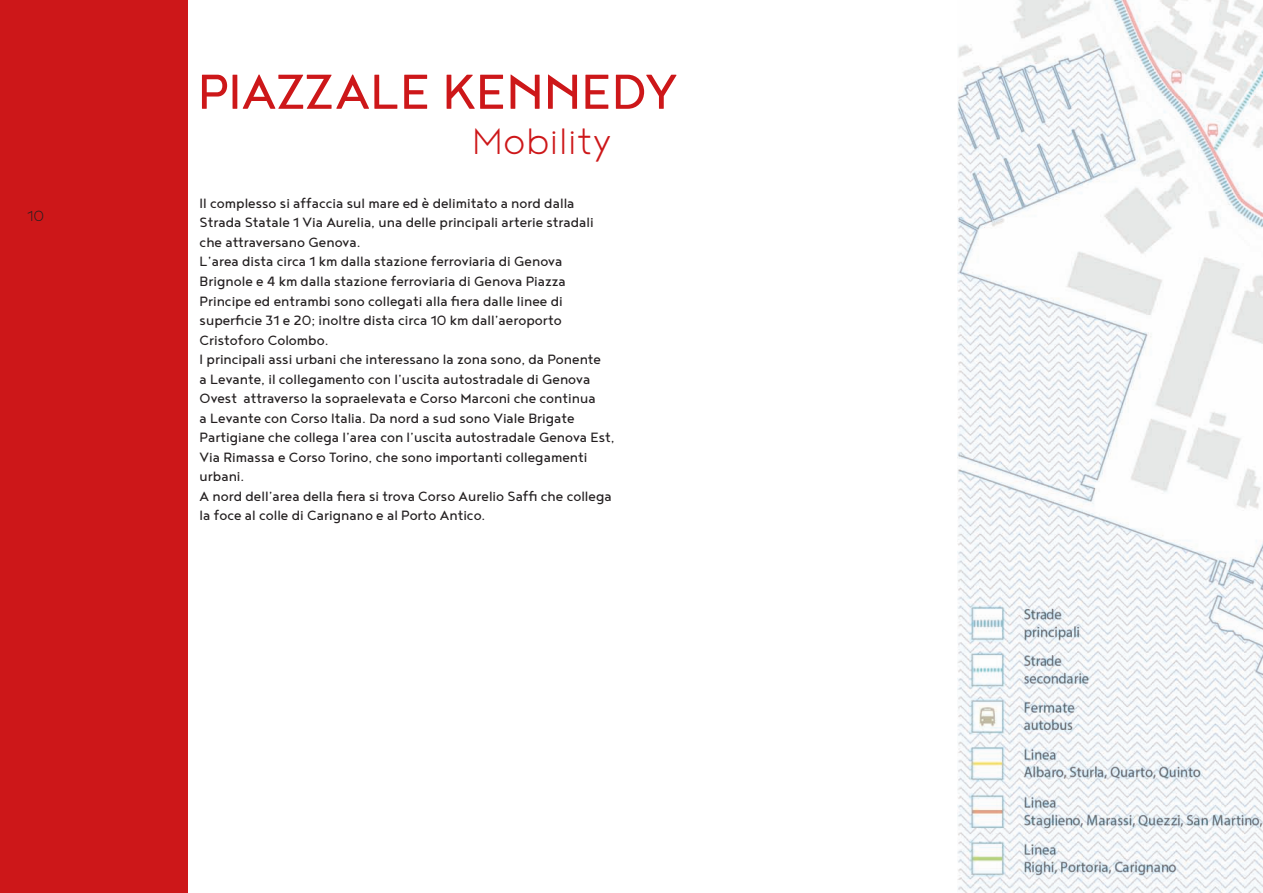
<style>
.page{position:relative;width:1263px;height:893px;background:#fff}
.page>*{position:absolute;margin:0;border:0;box-sizing:border-box;transform-origin:0 0}
.t1{font:60px "Noyh";color:#cd1719}
.t2{font:300 45px "Noyh";color:#cd1719}
.t3{font:300 18px "Noyh";color:#231f20}
.t4{font:16.5px/19.5px "Noyh";color:#231f20}
</style>
<div class="page">
<div style="left:0;top:0;width:187px;height:893px;background:#cd1719"></div>
<img style="left:958px;top:0;width:305px;height:893px">
<p class="t3" style="left:27px;top:206px;width:19px">10</p>
<p class="t1" style="left:198px;top:58px;width:481px">PIAZZALE KENNEDY</p>
<p class="t2" style="left:472px;top:116px;width:141px">Mobility</p>
<p class="t4" style="left:200px;top:193px;width:417px">Il complesso si affaccia sul mare ed è delimitato a nord dalla Strada Statale 1 Via Aurelia, una delle principali arterie stradali che attraversano Genova.<br>L’area dista circa 1 km dalla stazione ferroviaria di Genova Brignole e 4 km dalla stazione ferroviaria di Genova Piazza Principe ed entrambi sono collegati alla fiera dalle linee di superficie 31 e 20; inoltre dista circa 10 km dall’aeroporto Cristoforo Colombo.<br>I principali assi urbani che interessano la zona sono, da Ponente<br>a Levante, il collegamento con l’uscita autostradale di Genova Ovest attraverso la sopraelevata e Corso Marconi che continua<br>a Levante con Corso Italia. Da nord a sud sono Viale Brigate Partigiane che collega l’area con l’uscita autostradale Genova Est, Via Rimassa e Corso Torino, che sono importanti collegamenti urbani.<br>A nord dell’area della fiera si trova Corso Aurelio Saffi che collega la foce al colle di Carignano e al Porto Antico.</p>
</div>
